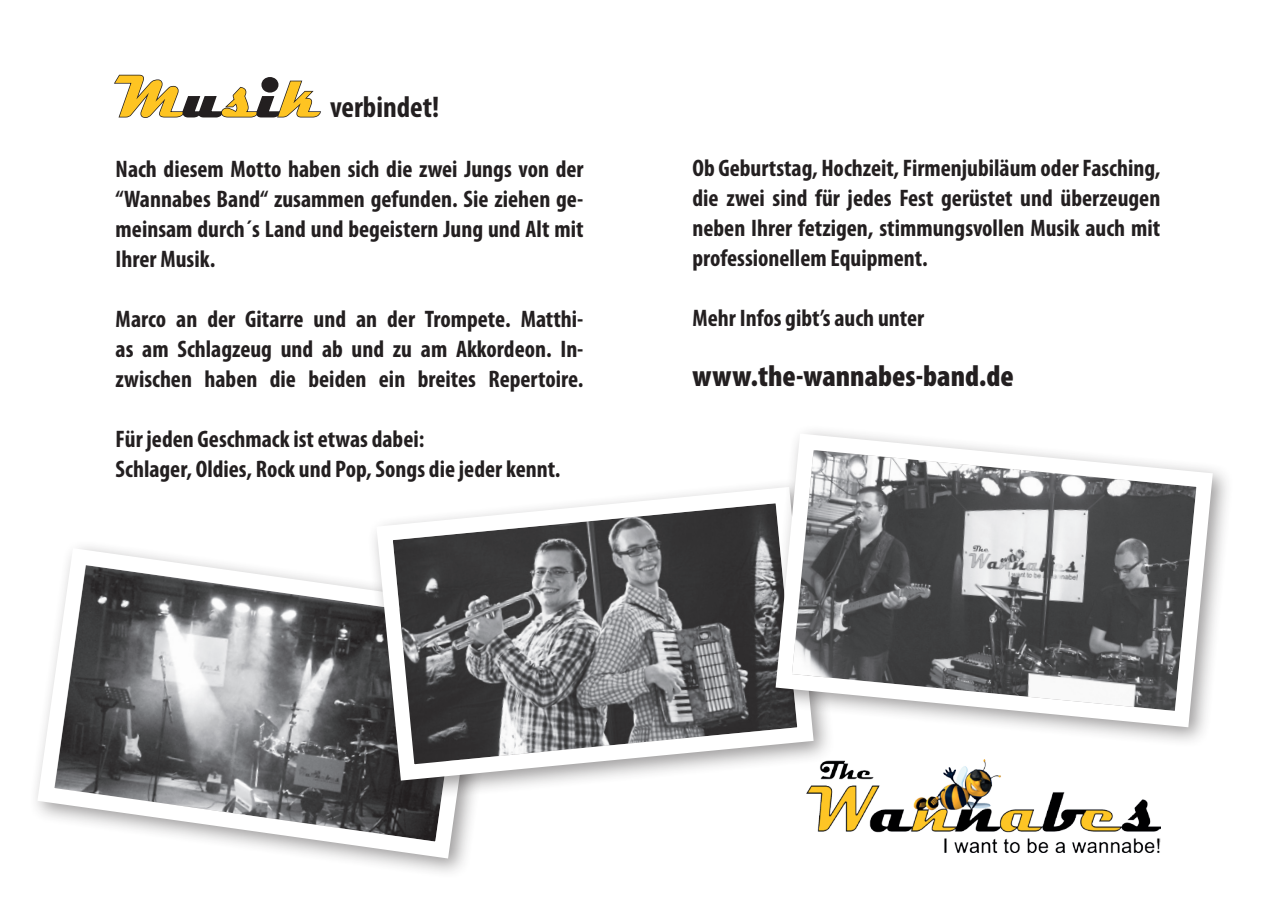
<style>
.page{position:relative;width:1276px;height:910px;background:#fff}
.page>*{position:absolute;margin:0;border:0;box-sizing:border-box;transform-origin:0 0}
.t1{font:900 condensed 30px "Myriad Pro";color:#231f20}
.t2{font:700 condensed 30px "Myriad Pro";color:#231f20}
.t3{font:700 condensed 24px/30px "Myriad Pro";color:#231f20;text-align:justify}
.s1{font-family:"Magneto";font-stretch:normal;font-size:60px;color:#fec422}
.s2{font-family:"Magneto";font-stretch:normal;font-size:60px}
</style>
<div class="page">
<svg style="left:114px;top:74px;width:207px;height:44px"></svg>
<svg style="left:35px;top:546px;width:438px;height:321px"></svg>
<div style="left:367px;top:477px;width:468px;height:324px;background:#231f20;opacity:.45"></div>
<svg style="left:368px;top:479px;width:454px;height:310px"></svg>
<div style="left:766px;top:424px;width:468px;height:324px;background:#231f20;opacity:.45"></div>
<svg style="left:767px;top:425px;width:454px;height:310px"></svg>
<img style="left:806px;top:760px;width:354px;height:92px">
<p class="t2" style="left:116px;top:88px;width:325px"><span class="s1">M</span><span class="s2">u</span><span class="s1">s</span><span class="s2">i</span><span class="s1">k</span> verbindet!</p>
<p class="t3" style="left:116px;top:153px;width:469px">Nach diesem Motto haben sich die zwei Jungs von der “Wannabes Band“ zusammen gefunden. Sie ziehen ge&shy;meinsam durch´s Land und begeistern Jung und Alt mit Ihrer Musik.</p>
<p class="t3" style="left:116px;top:303px;width:469px">Marco an der Gitarre und an der Trompete. Matthi&shy;as am Schlagzeug und ab und zu am Akkordeon. In&shy;zwischen haben die beiden ein breites Repertoire.</p>
<p class="t3" style="left:116px;top:423px;width:446px">Für jeden Geschmack ist etwas dabei:<br>Schlager, Oldies, Rock und Pop, Songs die jeder kennt.</p>
<p class="t3" style="left:692px;top:153px;width:469px">Ob Geburtstag, Hochzeit, Firmenjubiläum oder Fasching, die zwei sind für jedes Fest gerüstet und überzeugen neben Ihrer fetzigen, stimmungsvollen Musik auch mit professionellem Equipment.</p>
<p class="t3" style="left:692px;top:303px;width:233px">Mehr Infos gibt’s auch unter</p>
<p class="t1" style="left:692px;top:359px;width:323px">www.the-wannabes-band.de</p>
</div>
